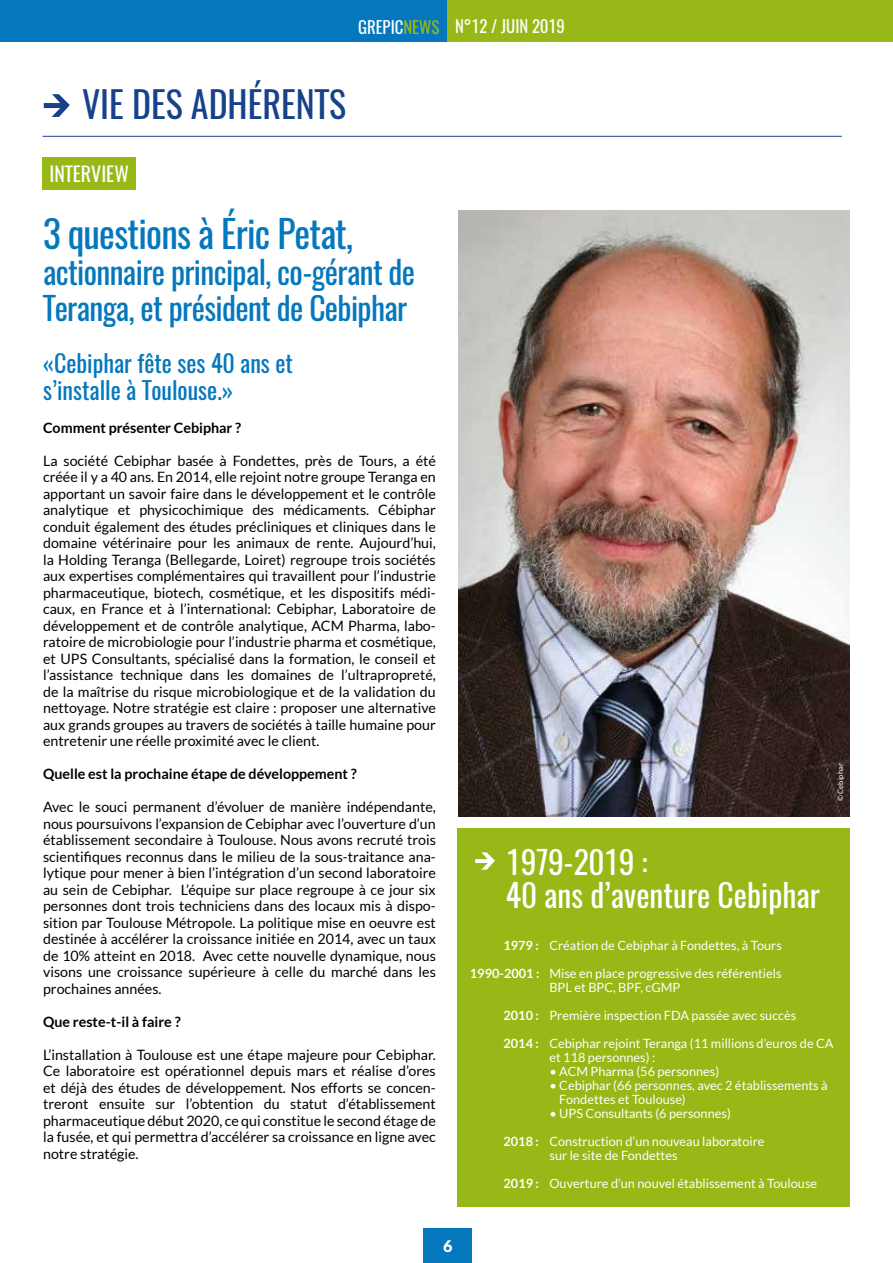
<style>
.page{position:relative;width:893px;height:1263px;background:#fff}
.page>*{position:absolute;margin:0;border:0;box-sizing:border-box;transform-origin:0 0}
.t1{font:37.5px "Oswald";letter-spacing:-.02em;color:#0578bd}
.t2{font:36px "Oswald";color:#17428b}
.t3{font:31.5px/36px "Oswald";letter-spacing:-.02em;color:#0578bd}
.t4{font:31.5px/33px "Oswald";color:#fff}
.t5{font:24px/27px "Oswald";color:#0578bd}
.t6{font:19.95px "Oswald";color:#fff}
.t7{font:16.8px "Oswald";color:#fff}
.t8{font:900 16.05px "Lato";color:#fff}
.t9{font:14.25px/16.5px "Lato";color:#000;text-align:justify}
.t10{font:700 14.25px "Lato";color:#000}
.t11{font:12.75px/14.1px "Lato";color:#fff}
.t12{font:7.5px "Lato";color:#fff}
.s1{color:#97b816}
.s2{font-weight:700}
</style>
<div class="page">
<div style="left:447px;top:0;width:446px;height:42px;background:#97b816"></div>
<div style="left:0;top:0;width:447px;height:42px;background:#0578bd"></div>
<div style="left:424px;top:1229px;width:48px;height:34px;background:#0578bd"></div>
<svg style="left:44px;top:94px;width:26px;height:23px"></svg>
<hr style="left:43px;top:136px;width:799px;height:1px;background:#17428b">
<div style="left:43px;top:157px;width:93px;height:33px;background:#97b816"></div>
<div style="left:457px;top:828px;width:393px;height:378px;background:#97b816"></div>
<svg style="left:475px;top:852px;width:20px;height:18px"></svg>
<img style="left:458px;top:210px;width:392px;height:606px">
<p class="t7" style="left:358px;top:12px;width:208px">GREPIC<span class="s1">NEWS</span> N°12 / JUIN 2019</p>
<h2 class="t2" style="left:82px;top:73px;width:266px">VIE DES ADHÉRENTS</h2>
<h3 class="t6" style="left:49px;top:156px;width:81px">INTERVIEW</h3>
<h1 class="t1" style="left:43px;top:200px;width:311px">3 questions à Éric Petat,</h1>
<h3 class="t3" style="left:43px;top:251px;width:374px">actionnaire principal, co-gérant de<br>Teranga, et président de Cebiphar</h3>
<h3 class="t5" style="left:43px;top:348px;width:251px">«Cebiphar fête ses 40 ans et s’installe à Toulouse.»</h3>
<p class="t10" style="left:43px;top:419px;width:200px">Comment présenter Cebiphar ?</p>
<p class="t9" style="left:43px;top:452px;width:394px">La société Cebiphar basée à Fondettes, près de Tours, a été créée il y a 40 ans. En 2014, elle rejoint notre groupe Teranga en apportant un savoir faire dans le développement et le contrôle analytique et physicochimique des médicaments. Cébiphar conduit également des études précliniques et cliniques dans le domaine vétérinaire pour les animaux de rente. Aujourd’hui, la Holding Teranga (Bellegarde, Loiret) regroupe trois sociétés aux expertises complémentaires qui travaillent pour l’industrie pharmaceutique, biotech, cosmétique, et les dispositifs médi&shy;caux, en France et à l’international: Cebiphar, Laboratoire de développement et de contrôle analytique, ACM Pharma, labo&shy;ratoire de microbiologie pour l’industrie pharma et cosmétique, et UPS Consultants, spécialisé dans la formation, le conseil et l’assistance technique dans les domaines de l’ultrapropreté, de la maîtrise du risque microbiologique et de la validation du nettoyage. Notre stratégie est claire : proposer une alternative aux grands groupes au travers de sociétés à taille humaine pour entretenir une réelle proximité avec le client.</p>
<p class="t10" style="left:43px;top:766px;width:315px">Quelle est la prochaine étape de développement ?</p>
<p class="t9" style="left:43px;top:798px;width:394px">Avec le souci permanent d’évoluer de manière indépendante, nous poursuivons l’expansion de Cebiphar avec l’ouverture d’un établissement secondaire à Toulouse. Nous avons recruté trois scientifiques reconnus dans le milieu de la sous-traitance ana&shy;lytique pour mener à bien l’intégration d’un second laboratoire au sein de Cebiphar. L’équipe sur place regroupe à ce jour six personnes dont trois techniciens dans des locaux mis à dispo&shy;sition par Toulouse Métropole. La politique mise en oeuvre est destinée à accélérer la croissance initiée en 2014, avec un taux de 10% atteint en 2018. Avec cette nouvelle dynamique, nous visons une croissance supérieure à celle du marché dans les prochaines années.</p>
<p class="t10" style="left:43px;top:1013px;width:139px">Que reste-t-il à faire ?</p>
<p class="t9" style="left:43px;top:1046px;width:394px">L’installation à Toulouse est une étape majeure pour Cebiphar.<br>Ce laboratoire est opérationnel depuis mars et réalise d’ores et déjà des études de développement. Nos efforts se concen&shy;treront ensuite sur l’obtention du statut d’établissement pharmaceutique début 2020, ce qui constitue le second étage de la fusée, et qui permettra d’accélérer sa croissance en ligne avec notre stratégie.</p>
<p class="t12" style="left:836px;top:801px;width:39px;rotate:-90deg">© Cebiphar</p>
<h3 class="t4" style="left:506px;top:842px;width:316px">1979-2019 :<br>40 ans d’aventure Cebiphar</h3>
<p class="t11" style="left:503px;top:938px;width:280px"><span class="s2">1979 :</span> Création de Cebiphar à Fondettes, à Tours</p>
<p class="t11" style="left:549px;top:966px;width:234px;text-indent:-80px"><span class="s2">1990-2001 :</span> Mise en place progressive des référentiels<br>BPL et BPC, BPF, cGMP</p>
<p class="t11" style="left:503px;top:1008px;width:294px"><span class="s2">2010 :</span> Première inspection FDA passée avec succès</p>
<p class="t11" style="left:549px;top:1036px;width:286px;text-indent:-46px"><span class="s2">2014 :</span> Cebiphar rejoint Teranga (11 millions d’euros de CA et 118 personnes) :</p>
<p class="t11" style="left:549px;top:1064px;width:171px">• ACM Pharma (56 personnes)</p>
<p class="t11" style="left:559px;top:1078px;width:270px;text-indent:-10px">• Cebiphar (66 personnes, avec 2 établissements à<br>Fondettes et Toulouse)</p>
<p class="t11" style="left:549px;top:1106px;width:183px">• UPS Consultants (6 personnes)</p>
<p class="t11" style="left:549px;top:1134px;width:217px;text-indent:-46px"><span class="s2">2018 :</span> Construction d’un nouveau laboratoire sur le site de Fondettes</p>
<p class="t11" style="left:504px;top:1177px;width:315px"><span class="s2">2019 :</span> Ouverture d’un nouvel établissement à Toulouse</p>
<p class="t8" style="left:443px;top:1237px;width:11px">6</p>
</div>
